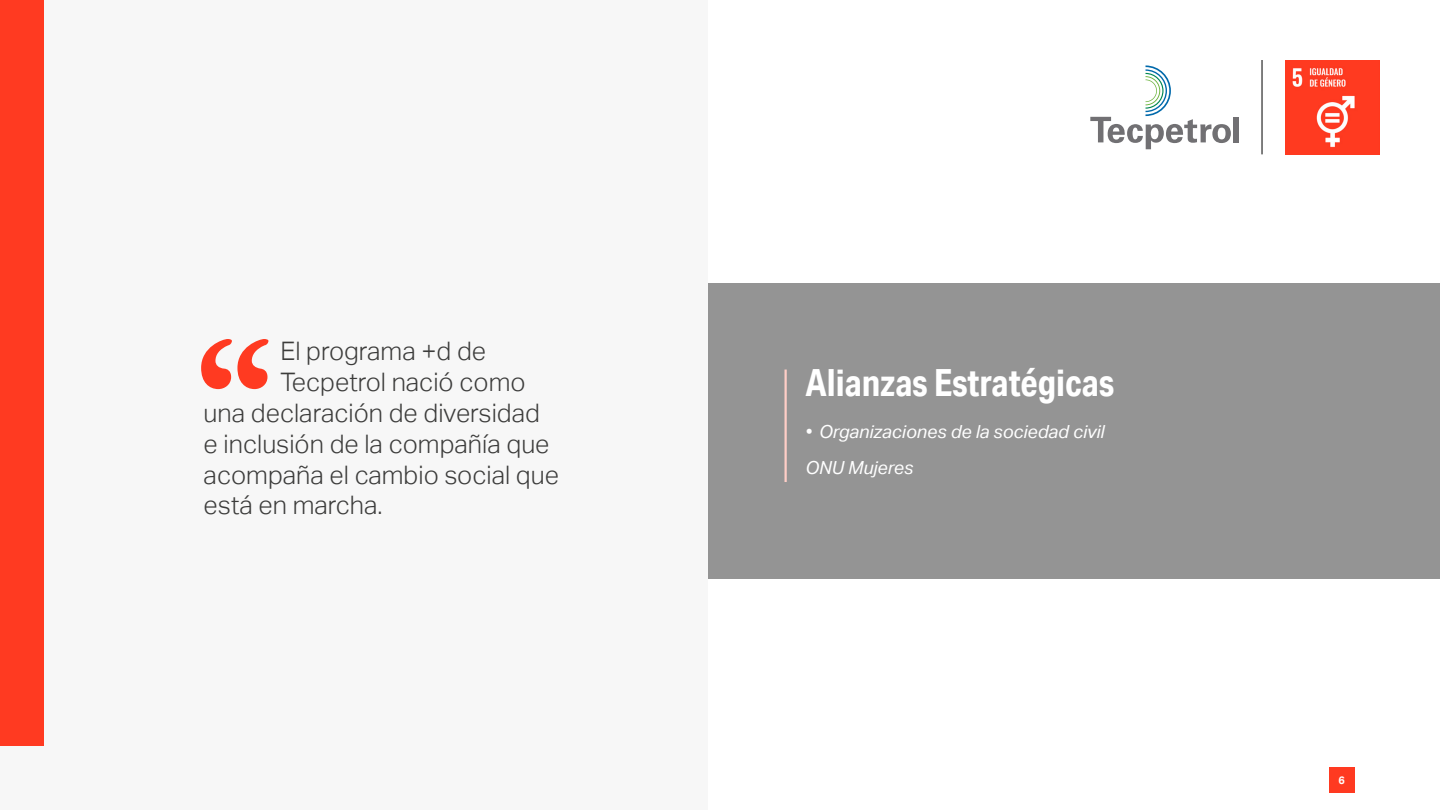
<style>
.page{position:relative;width:1440px;height:810px;background:#fff}
.page>*{position:absolute;margin:0;border:0;box-sizing:border-box;transform-origin:0 0}
.t1{font:700 37.5px "Aktiv Grotesk Cd";color:#fff}
.t2{font:300 25.5px "Aktiv Grotesk";color:#3c3c3b}
.t3{font:italic 18px/35.2px "Aktiv Grotesk";color:#fff}
.t4{font:700 10.88px "Aktiv Grotesk";color:#fff}
</style>
<div class="page">
<div style="left:1329px;top:767px;width:25px;height:26px;background:#ff3a21"></div>
<img style="left:1285px;top:60px;width:95px;height:95px">
<hr style="left:1262px;top:60px;width:1px;height:94px;background:#000">
<svg style="left:1090px;top:65px;width:141px;height:84px"></svg>
<div style="left:1234px;top:117px;width:5px;height:25px;background:#717073"></div>
<div style="left:0;top:0;width:708px;height:810px;background:#f7f7f7"></div>
<div style="left:0;top:0;width:44px;height:746px;background:#ff3a21"></div>
<div style="left:708px;top:284px;width:732px;height:295px;background:#949494"></div>
<hr style="left:784px;top:370px;width:3px;height:112px;background:#ffcec7">
<svg style="left:201px;top:339px;width:67px;height:50px"></svg>
<p class="t2" style="left:280px;top:337px;width:207px">El programa +d de</p>
<p class="t2" style="left:280px;top:368px;width:247px">Tecpetrol nació como</p>
<p class="t2" style="left:204px;top:398px;width:338px">una declaración de diversidad</p>
<p class="t2" style="left:204px;top:429px;width:347px">e inclusión de la compañía que</p>
<p class="t2" style="left:204px;top:460px;width:357px">acompaña el cambio social que</p>
<p class="t2" style="left:204px;top:491px;width:180px">está en marcha.</p>
<h1 class="t1" style="left:806px;top:360px;width:310px">Alianzas Estratégicas</h1>
<p class="t3" style="left:806px;top:414px;width:301px">• Organizaciones de la sociedad civil<br>ONU Mujeres</p>
<p class="t4" style="left:1338px;top:774px;width:8px">6</p>
</div>
